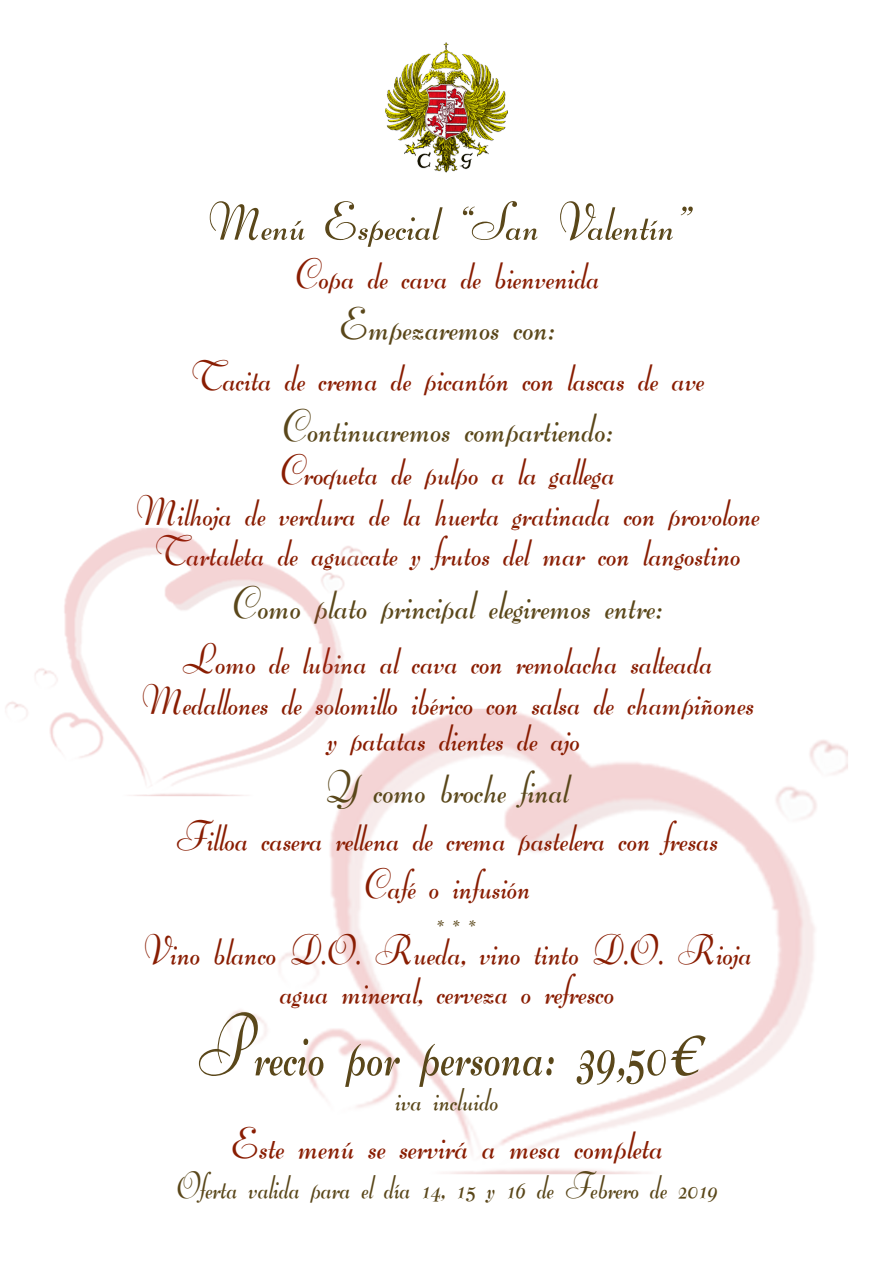
<style>
.page{position:relative;width:893px;height:1263px;background:#fff}
.page>*{position:absolute;margin:0;border:0;box-sizing:border-box;transform-origin:0 0}
.t1{font:88.35px "Bert Script DB Bold";color:#5a471a;scale:.78 1}
.t2{font:54px "Bert Script DB Bold";color:#5a471a}
.t3{font:45px "Bert Script DB Bold";color:#5a471a}
.t4{font:43.5px "Bert Script DB Bold";color:#891d02}
.t5{font:42px "Bert Script DB Bold";color:#891d02}
.t6{font:37.5px "Bert Script DB Bold";color:#5a471a;scale:.93 1}
.t7{font:37.5px "Bert Script DB Bold";color:#5a471a}
.t8{font:36px "Bert Script DB Bold";color:#5a471a}
.s1{font-family:"Zapf Chancery";font-weight:500;font-style:italic;font-size:69px}
</style>
<div class="page">
<img style="left:227px;top:740px;width:621px;height:435px">
<img style="left:385px;top:43px;width:123px;height:129px">
<img style="left:5px;top:528px;width:592px;height:401px">
<p class="t2" style="left:205px;top:191px;width:485px">Menú Especial “San Valentín”</p>
<p class="t5" style="left:294px;top:250px;width:307px">Copa de cava de bienvenida</p>
<p class="t3" style="left:339px;top:298px;width:217px">Empezaremos con:</p>
<p class="t5" style="left:189px;top:352px;width:517px">Tacita de crema de picantón con lascas de ave</p>
<p class="t3" style="left:281px;top:400px;width:333px">Continuaremos compartiendo:</p>
<p class="t5" style="left:279px;top:447px;width:337px">Croqueta de pulpo a la gallega</p>
<p class="t5" style="left:134px;top:487px;width:627px">Milhoja de verdura de la huerta gratinada con provolone</p>
<p class="t5" style="left:153px;top:528px;width:589px">Tartaleta de aguacate y frutos del mar con langostino</p>
<p class="t3" style="left:231px;top:577px;width:432px">Como plato principal elegiremos entre:</p>
<p class="t5" style="left:181px;top:636px;width:532px">Lomo de lubina al cava con remolacha salteada</p>
<p class="t5" style="left:139px;top:676px;width:616px">Medallones de solomillo ibérico con salsa de champiñones</p>
<p class="t5" style="left:327px;top:712px;width:254px">y patatas dientes de ajo</p>
<p class="t3" style="left:325px;top:762px;width:245px">Y como broche final</p>
<p class="t5" style="left:175px;top:813px;width:544px">Filloa casera rellena de crema pastelera con fresas</p>
<p class="t5" style="left:363px;top:861px;width:169px">Café o infusión</p>
<p class="t7" style="left:434px;top:910px;width:38px">* * *</p>
<p class="t5" style="left:142px;top:927px;width:611px">Vino blanco D.O. Rueda, vino tinto D.O. Rioja</p>
<p class="t5" style="left:279px;top:966px;width:336px">agua mineral, cerveza o refresco</p>
<p class="t1" style="left:196px;top:996px;width:644px">Precio por persona: 39,50<span class="s1">€</span></p>
<p class="t8" style="left:395px;top:1077px;width:105px">iva incluido</p>
<p class="t4" style="left:230px;top:1119px;width:434px">Este menú se servirá a mesa completa</p>
<p class="t6" style="left:175px;top:1165px;width:584px">Oferta valida para el día 14, 15 y 16 de Febrero de 2019</p>
</div>
